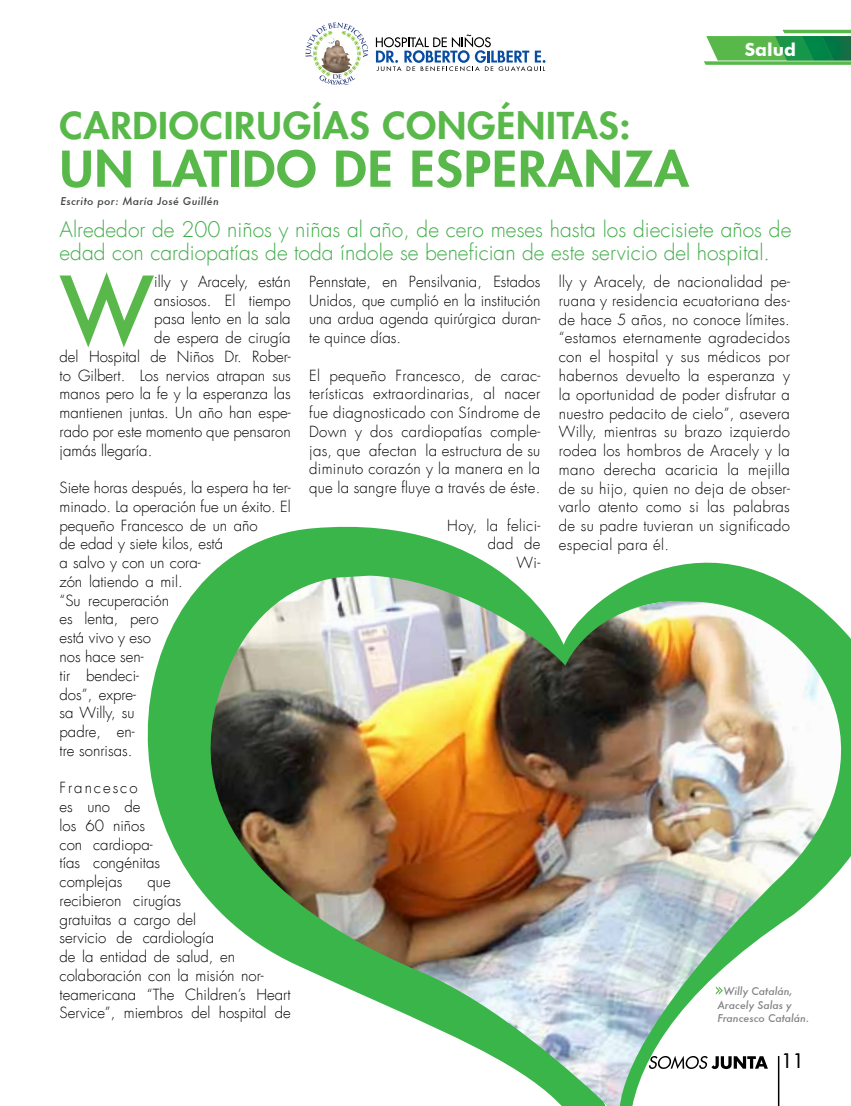
<style>
.page{position:relative;width:851px;height:1106px;background:#fff}
.page>*{position:absolute;margin:0;border:0;box-sizing:border-box;transform-origin:0 0}
.t1{font:500 89.55px "Futura";color:#58b94a}
.t2{font:800 48px "Futura LT";letter-spacing:.02em;color:#58b94a;scale:1.07 1}
.t3{font:800 36px "Futura LT";letter-spacing:.02em;color:#58b94a;scale:1.07 1}
.t4{font:300 21px/22.5px "Futura";color:#41ad49}
.t5{font:19.5px "Futura LT";color:#000}
.t6{font:700 18px "Futura BT";color:#fff}
.t7{font:300 15px/18.8px "Futura";color:#000}
.t8{font:300 15px/18.8px "Futura";letter-spacing:.02em;color:#000;text-align:right}
.t9{font:italic 500 10.5px/13.5px "Futura";color:#808285}
.t10{font:italic 500 10.5px "Futura";letter-spacing:.03em;color:#414042}
</style>
<div class="page">
<svg style="left:704px;top:30px;width:146px;height:35px"></svg>
<svg style="left:305px;top:22px;width:63px;height:63px"></svg>
<svg style="left:376px;top:35px;width:169px;height:36px"></svg>
<svg style="left:153px;top:526px;width:614px;height:308px"></svg>
<img style="left:168px;top:575px;width:682px;height:531px">
<svg style="left:715px;top:986px;width:7px;height:8px"></svg>
<h3 class="t3" style="left:60px;top:101px;width:535px">CARDIOCIRUGÍAS CONGÉNITAS:</h3>
<h2 class="t2" style="left:60px;top:137px;width:589px">UN LATIDO DE ESPERANZA</h2>
<p class="t10" style="left:61px;top:194px;width:160px">Escrito por: María José Guillén</p>
<p class="t6" style="left:744px;top:39px;width:53px">Salud</p>
<h3 class="t4" style="left:60px;top:219px;width:733px">Alrededor de 200 niños y niñas al año, de cero meses hasta los diecisiete años de edad con cardiopatías de toda índole se benefician de este servicio del hospital.</h3>
<h1 class="t1" style="left:59px;top:248px;width:97px">W</h1>
<p class="t7" style="left:154px;top:272px;width:138px">illy y Aracely, están</p>
<p class="t7" style="left:154px;top:291px;width:138px">ansiosos. El tiempo</p>
<p class="t7" style="left:154px;top:310px;width:138px">pasa lento en la sala</p>
<p class="t7" style="left:154px;top:328px;width:138px">de espera de cirugía</p>
<p class="t7" style="left:60px;top:347px;width:233px">del Hospital de Niños Dr. Rober-</p>
<p class="t7" style="left:60px;top:366px;width:232px">to Gilbert. Los nervios atrapan sus</p>
<p class="t7" style="left:60px;top:385px;width:233px">manos pero la fe y la esperanza las</p>
<p class="t7" style="left:60px;top:403px;width:233px">mantienen juntas. Un año han espe-</p>
<p class="t7" style="left:60px;top:422px;width:232px">rado por este momento que pensaron</p>
<p class="t7" style="left:60px;top:441px;width:94px">jamás llegaría.</p>
<p class="t7" style="left:60px;top:478px;width:232px">Siete horas después, la espera ha ter&shy;minado. La operación fue un éxito. El pequeño Francesco de un año<br>de edad y siete kilos, está<br>a salvo y con un cora-<br>zón latiendo a mil.<br>“Su recuperación<br>es lenta, pero<br>está vivo y eso<br>nos hace sen-<br>tir bendeci-<br>dos”, expre-<br>sa Willy, su<br>padre, en-<br>tre sonrisas.</p>
<p class="t7" style="left:60px;top:778px;width:102px">Francesco<br>es uno de los 60 niños con cardiopa&shy;tías congénitas complejas</p>
<p class="t7" style="left:60px;top:872px;width:233px;text-indent:88px">que<br>recibieron cirugías<br>gratuitas a cargo del<br>servicio de cardiología<br>de la entidad de salud, en colaboración con la misión nor&shy;teamericana “The Children’s Heart<br>Service”, miembros del hospital de</p>
<p class="t7" style="left:309px;top:272px;width:233px;text-align:justify">Pennstate, en Pensilvania, Estados Unidos, que cumplió en la institución una ardua agenda quirúrgica duran&shy;te quince días.</p>
<p class="t7" style="left:309px;top:366px;width:233px;text-align:justify">El pequeño Francesco, de carac&shy;terísticas extraordinarias, al nacer fue diagnosticado con Síndrome de Down y dos cardiopatías comple&shy;jas, que afectan la estructura de su diminuto corazón y la manera en la que la sangre fluye a través de éste.</p>
<p class="t8" style="left:447px;top:516px;width:94px">Hoy, la felici&shy;dad de<br>Wi-</p>
<p class="t7" style="left:558px;top:272px;width:233px;text-align:justify">lly y Aracely, de nacionalidad pe&shy;ruana y residencia ecuatoriana des&shy;de hace 5 años, no conoce límites. “estamos eternamente agradecidos con el hospital y sus médicos por habernos devuelto la esperanza y la oportunidad de poder disfrutar a nuestro pedacito de cielo”, asevera Willy, mientras su brazo izquierdo rodea los hombros de Aracely y la mano derecha acaricia la mejilla de su hijo, quien no deja de obser&shy;varlo atento como si las palabras de su padre tuvieran un significado especial para él.</p>
<p class="t9" style="left:717px;top:984px;width:93px;text-indent:6px">Willy Catalán,<br>Aracely Salas y<br>Francesco Catalán.</p>
<h3 class="t5" style="left:781px;top:1048px;width:24px">11</h3>
</div>
